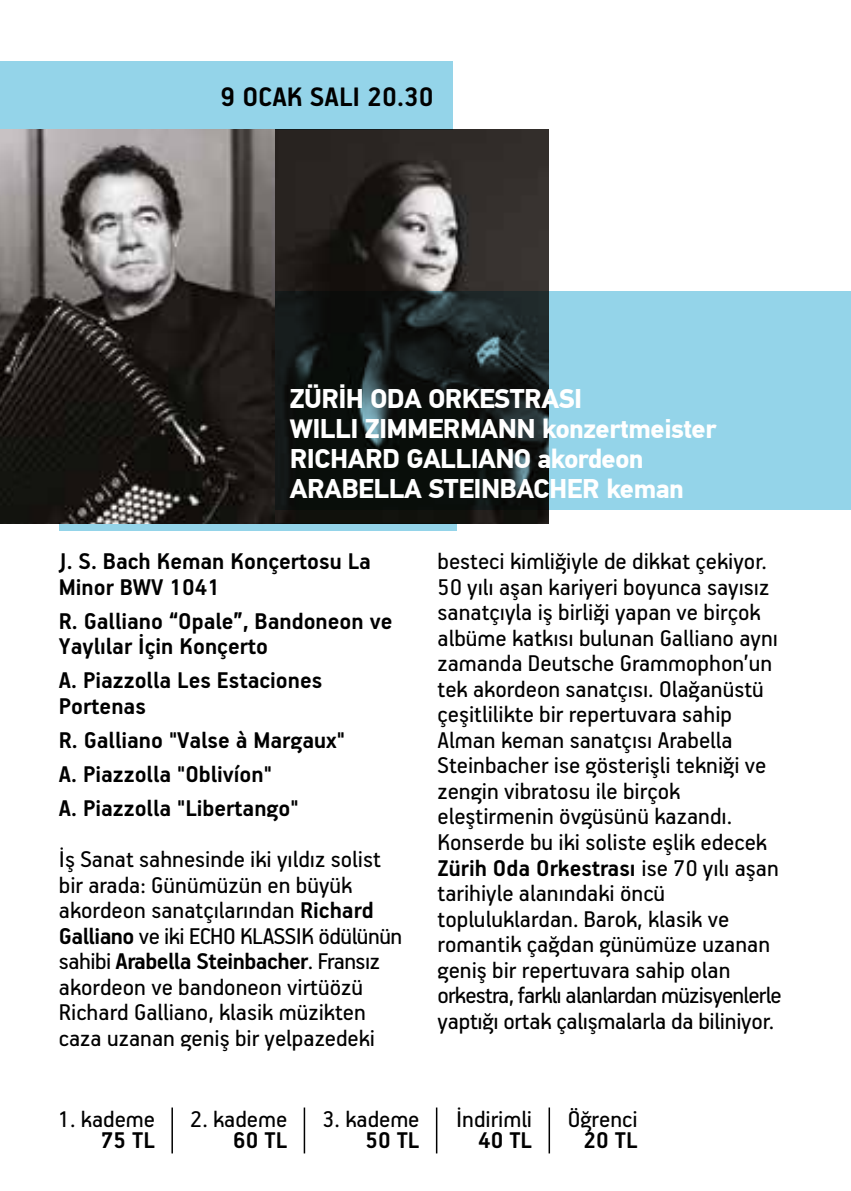
<style>
.page{position:relative;width:851px;height:1191px;background:#fff}
.page>*{position:absolute;margin:0;border:0;box-sizing:border-box;transform-origin:0 0}
.t1{font:700 30px "PF Handbook Pro";color:#000}
.t2{font:700 27px/30px "PF Din Text Pro";letter-spacing:-.02em;color:#fff}
.t3{font:25.5px/25.5px "PF Handbook Pro";color:#000}
.t4{font:700 25.5px/25.5px "PF Handbook Pro";color:#000}
.s1{font-weight:700}
</style>
<div class="page">
<img style="left:274px;top:130px;width:274px;height:393px">
<svg style="left:274px;top:291px;width:576px;height:218px;background:#567b86"></svg>
<div style="left:0;top:62px;width:452px;height:68px;background:#94d4e9"></div>
<div style="left:59px;top:523px;width:397px;height:7px;background:#94d4e9"></div>
<hr style="left:171px;top:1107px;width:2px;height:46px;background:#000">
<hr style="left:303px;top:1107px;width:2px;height:46px;background:#000">
<hr style="left:436px;top:1107px;width:1px;height:46px;background:#000">
<hr style="left:548px;top:1107px;width:2px;height:46px;background:#000">
<img style="left:0;top:130px;width:274px;height:393px">
<p class="t1" style="left:220px;top:79px;width:215px">9 OCAK SALI 20.30</p>
<p class="t2" style="left:290px;top:384px;width:428px">ZÜRİH ODA ORKESTRASI<br>WILLI ZIMMERMANN konzertmeister<br>RICHARD GALLIANO akordeon<br>ARABELLA STEINBACHER keman</p>
<p class="t4" style="left:59px;top:548px;width:313px">J. S. Bach Keman Konçertosu La<br>Minor BWV 1041</p>
<p class="t4" style="left:59px;top:607px;width:335px">R. Galliano “Opale”, Bandoneon ve<br>Yaylılar İçin Konçerto</p>
<p class="t4" style="left:59px;top:667px;width:265px">A. Piazzolla Les Estaciones<br>Portenas</p>
<p class="t4" style="left:59px;top:722px;width:287px;line-height:33.9px">R. Galliano "Valse à Margaux"<br>A. Piazzolla "Oblivíon"<br>A. Piazzolla "Libertango"</p>
<p class="t3" style="left:59px;top:845px;width:345px">İş Sanat sahnesinde iki yıldız solist bir arada: Günümüzün en büyük akordeon sanatçılarından <span class="s1">Richard Galliano</span> ve iki ECHO KLASSIK ödülünün sahibi <span class="s1">Arabella Steinbacher</span>. Fransız akordeon ve bandoneon virtüözü Richard Galliano, klasik müzikten caza uzanan geniş bir yelpazedeki</p>
<p class="t3" style="left:437px;top:548px;width:345px">besteci kimliğiyle de dikkat çekiyor.<br>50 yılı aşan kariyeri boyunca sayısız sanatçıyla iş birliği yapan ve birçok albüme katkısı bulunan Galliano aynı zamanda Deutsche Grammophon’un tek akordeon sanatçısı. Olağanüstü çeşitlilikte bir repertuvara sahip Alman keman sanatçısı Arabella Steinbacher ise gösterişli tekniği ve zengin vibratosu ile birçok eleştirmenin övgüsünü kazandı.<br>Konserde bu iki soliste eşlik edecek <span class="s1">Zürih Oda Orkestrası</span> ise 70 yılı aşan tarihiyle alanındaki öncü topluluklardan. Barok, klasik ve romantik çağdan günümüze uzanan geniş bir repertuvara sahip olan orkestra, farklı alanlardan müzisyenlerle yaptığı ortak çalışmalarla da biliniyor.</p>
<p class="t3" style="left:58px;top:1105px;width:98px">1. kademe</p>
<p class="t4" style="left:101px;top:1126px;width:56px">75 TL</p>
<p class="t3" style="left:190px;top:1105px;width:98px">2. kademe</p>
<p class="t4" style="left:233px;top:1126px;width:56px">60 TL</p>
<p class="t3" style="left:322px;top:1105px;width:98px">3. kademe</p>
<p class="t4" style="left:365px;top:1126px;width:56px">50 TL</p>
<p class="t3" style="left:456px;top:1105px;width:78px">İndirimli</p>
<p class="t4" style="left:478px;top:1126px;width:56px">40 TL</p>
<p class="t3" style="left:567px;top:1105px;width:71px">Öğrenci</p>
<p class="t4" style="left:583px;top:1126px;width:56px">20 TL</p>
</div>
